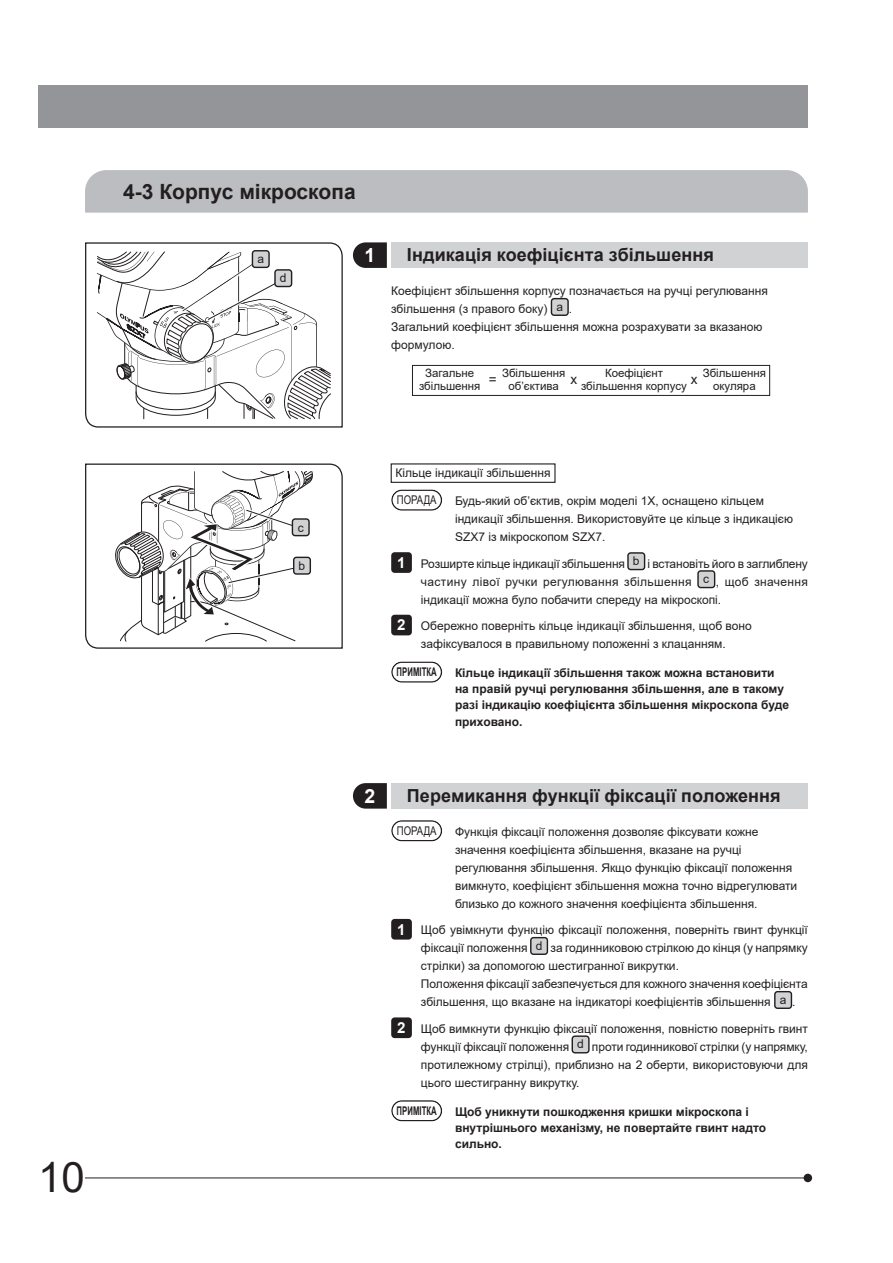
<style>
.page{position:relative;width:893px;height:1263px;background:#fff}
.page>*{position:absolute;margin:0;border:0;box-sizing:border-box;transform-origin:0 0}
.t1{font:42px "Arial";color:#231f20}
.t2{font:700 21px "Arial";color:#231f20}
.t3{font:700 19.5px "Arial";color:#fff}
.t4{font:700 18px "Arial";letter-spacing:.005em;color:#231f20}
.t5{font:700 15.15px "Arial";color:#fff}
.t6{font:12px/18px "Arial";color:#231f20}
.t7{font:700 12px/16.2px "Arial";color:#231f20}
.t8{font:700 12px "Arial";color:#231f20;scale:.65 1}
.t9{font:12px "Arial";color:#231f20;scale:.8 1}
.t10{font:11.55px/13px "Arial";color:#231f20}
</style>
<div class="page">
<div style="left:804px;top:1174px;width:8px;height:8px;background:#231f20;border-radius:50%"></div>
<hr style="left:85px;top:1177px;width:723px;height:1px;background:#231f20">
<div style="left:38px;top:85px;width:770px;height:43px;background:#939598"></div>
<svg style="left:85px;top:242px;width:258px;height:186px"></svg>
<svg style="left:85px;top:463px;width:258px;height:186px"></svg>
<div style="left:85px;top:170px;width:723px;height:43px;background:#bcbdc0"></div>
<div style="left:412px;top:365px;width:358px;height:31px;border:1px solid #231f20"></div>
<div style="left:551px;top:299px;width:17px;height:16px;background:#d1d2d4;border-radius:3px"></div>
<div style="left:551px;top:298px;width:18px;height:18px;border:1px solid #231f20;border-radius:3px"></div>
<div style="left:391px;top:463px;width:165px;height:20px;border:1px solid #231f20"></div>
<div style="left:628px;top:553px;width:17px;height:16px;background:#d1d2d4;border-radius:3px"></div>
<div style="left:627px;top:552px;width:18px;height:18px;border:1px solid #231f20;border-radius:3px"></div>
<div style="left:698px;top:571px;width:17px;height:16px;background:#d1d2d4;border-radius:3px"></div>
<div style="left:697px;top:570px;width:18px;height:18px;border:1px solid #231f20;border-radius:3px"></div>
<div style="left:391px;top:489px;width:51px;height:22px;border:1px solid #231f20;border-radius:10px"></div>
<div style="left:391px;top:552px;width:21px;height:21px;background:#231f20;border-radius:3px"></div>
<div style="left:391px;top:615px;width:21px;height:20px;background:#231f20;border-radius:3px"></div>
<div style="left:391px;top:661px;width:51px;height:22px;border:1px solid #231f20;border-radius:10px"></div>
<div style="left:391px;top:242px;width:417px;height:26px;background:#d1d2d4"></div>
<div style="left:391px;top:783px;width:417px;height:26px;background:#d1d2d4"></div>
<svg style="left:353px;top:242px;width:34px;height:26px"></svg>
<svg style="left:353px;top:783px;width:34px;height:26px"></svg>
<div style="left:252px;top:250px;width:18px;height:18px;border:1px solid #231f20;border-radius:3px"></div>
<svg style="left:114px;top:471px;width:199px;height:170px"></svg>
<div style="left:294px;top:557px;width:16px;height:17px;background:#d1d2d4;border-radius:3px"></div>
<div style="left:293px;top:557px;width:18px;height:18px;border:1px solid #231f20;border-radius:3px"></div>
<div style="left:292px;top:519px;width:17px;height:17px;background:#d1d2d4;border-radius:3px"></div>
<div style="left:292px;top:518px;width:18px;height:18px;border:1px solid #231f20;border-radius:3px"></div>
<div style="left:531px;top:938px;width:16px;height:16px;background:#d1d2d4;border-radius:3px"></div>
<div style="left:530px;top:937px;width:18px;height:18px;border:1px solid #231f20;border-radius:3px"></div>
<div style="left:775px;top:992px;width:16px;height:16px;background:#d1d2d4;border-radius:3px"></div>
<div style="left:774px;top:991px;width:18px;height:18px;border:1px solid #231f20;border-radius:3px"></div>
<div style="left:572px;top:1036px;width:17px;height:17px;background:#d1d2d4;border-radius:3px"></div>
<div style="left:572px;top:1035px;width:18px;height:18px;border:1px solid #231f20;border-radius:3px"></div>
<div style="left:391px;top:820px;width:51px;height:21px;border:1px solid #231f20;border-radius:10px"></div>
<div style="left:391px;top:919px;width:21px;height:20px;background:#231f20;border-radius:3px"></div>
<div style="left:391px;top:1017px;width:21px;height:21px;background:#231f20;border-radius:3px"></div>
<div style="left:391px;top:1100px;width:51px;height:21px;border:1px solid #231f20;border-radius:10px"></div>
<svg style="left:96px;top:251px;width:236px;height:169px"></svg>
<div style="left:275px;top:270px;width:17px;height:16px;background:#d1d2d4;border-radius:3px"></div>
<div style="left:274px;top:269px;width:18px;height:18px;border:1px solid #231f20;border-radius:3px"></div>
<h1 class="t1" style="left:38px;top:1148px;width:48px">10</h1>
<h2 class="t2" style="left:123px;top:176px;width:234px">4-3 Корпус мікроскопа</h2>
<p class="t6" style="left:257px;top:250px;width:8px">a</p>
<p class="t6" style="left:280px;top:269px;width:8px">d</p>
<h3 class="t3" style="left:364px;top:241px;width:12px">1</h3>
<h3 class="t4" style="left:407px;top:242px;width:308px">Індикація коефіцієнта збільшення</h3>
<p class="t6" style="left:391px;top:282px;width:378px">Коефіцієнт збільшення корпусу позначається на ручці регулювання збільшення (з правого боку) a .<br>Загальний коефіцієнт збільшення можна розрахувати за вказаною формулою.</p>
<p class="t10" style="left:419px;top:366px;width:79px;text-indent:6px">Загальне збільшення <sup>=</sup></p>
<p class="t10" style="left:508px;top:366px;width:191px;text-indent:-6px">Збільшення<br>об’єктива <sup>x</sup> збільшення корпусу <sup>x</sup></p>
<p class="t10" style="left:605px;top:366px;width:60px">Коефіцієнт</p>
<p class="t10" style="left:703px;top:366px;width:65px;text-align:center">Збільшення окуляра</p>
<p class="t6" style="left:298px;top:518px;width:7px">c</p>
<p class="t6" style="left:299px;top:557px;width:8px">b</p>
<p class="t6" style="left:395px;top:464px;width:157px">Кільце індикації збільшення</p>
<p class="t6" style="left:455px;top:492px;width:339px">Будь-який об’єктив, окрім моделі 1X, оснащено кільцем індикації збільшення. Використовуйте це кільце з індикацією<br>SZX7 із мікроскопом SZX7.</p>
<p class="t6" style="left:421px;top:554px;width:388px;text-align:justify">Розширте кільце індикації збільшення b і встановіть його в заглиблену частину лівої ручки регулювання збільшення c , щоб значення індикації можна було побачити спереду на мікроскопі.</p>
<p class="t6" style="left:421px;top:617px;width:332px">Обережно поверніть кільце індикації збільшення, щоб воно зафіксувалося в правильному положенні з клацанням.</p>
<p class="t7" style="left:455px;top:665px;width:336px">Кільце індикації збільшення також можна встановити на правій ручці регулювання збільшення, але в такому разі індикацію коефіцієнта збільшення мікроскопа буде приховано.</p>
<p class="t9" style="left:397px;top:492px;width:51px">ПОРАДА</p>
<p class="t5" style="left:397px;top:552px;width:10px">1</p>
<p class="t5" style="left:397px;top:614px;width:10px">2</p>
<p class="t8" style="left:397px;top:664px;width:63px">ПРИМІТКА</p>
<h3 class="t3" style="left:364px;top:782px;width:12px">2</h3>
<h3 class="t4" style="left:407px;top:782px;width:375px">Перемикання функції фіксації положення</h3>
<p class="t9" style="left:397px;top:823px;width:51px">ПОРАДА</p>
<p class="t6" style="left:455px;top:822px;width:344px">Функція фіксації положення дозволяє фіксувати кожне значення коефіцієнта збільшення, вказане на ручці регулювання збільшення. Якщо функцію фіксації положення вимкнуто, коефіцієнт збільшення можна точно відрегулювати близько до кожного значення коефіцієнта збільшення.</p>
<p class="t6" style="left:421px;top:921px;width:388px">Щоб увімкнути функцію фіксації положення, поверніть гвинт функції фіксації положення d за годинниковою стрілкою до кінця (у напрямку стрілки) за допомогою шестигранної викрутки.<br>Положення фіксації забезпечується для кожного значення коефіцієнта збільшення, що вказане на індикаторі коефіцієнтів збільшення a .</p>
<p class="t6" style="left:421px;top:1019px;width:388px;text-align:justify">Щоб вимкнути функцію фіксації положення, повністю поверніть гвинт функції фіксації положення d проти годинникової стрілки (у напрямку, протилежному стрілці), приблизно на 2 оберти, використовуючи для цього шестигранну викрутку.</p>
<p class="t7" style="left:455px;top:1103px;width:313px">Щоб уникнути пошкодження кришки мікроскопа і внутрішнього механізму, не повертайте гвинт надто сильно.</p>
<p class="t5" style="left:397px;top:919px;width:10px">1</p>
<p class="t5" style="left:397px;top:1017px;width:10px">2</p>
<p class="t8" style="left:397px;top:1102px;width:63px">ПРИМІТКА</p>
</div>
